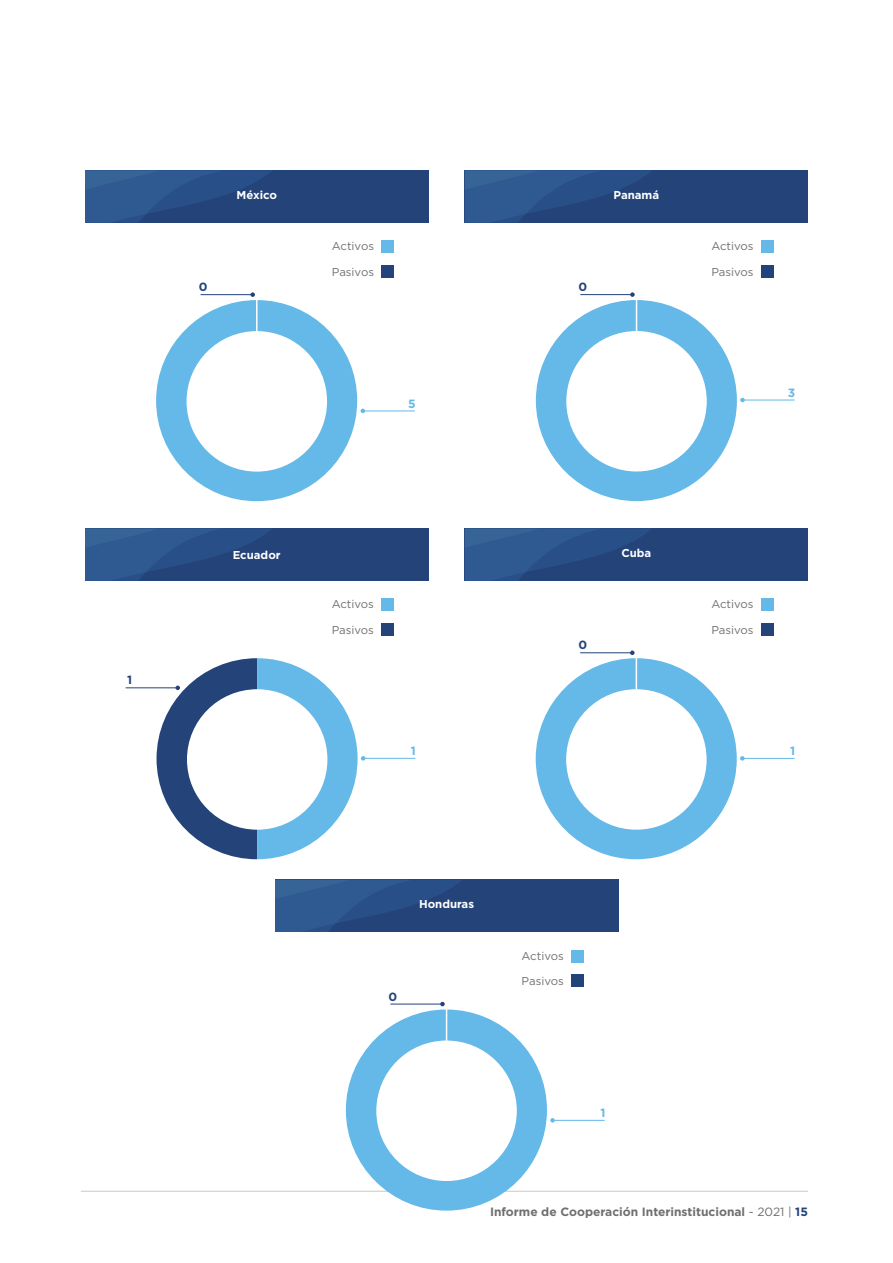
<style>
.page{position:relative;width:893px;height:1263px;background:#fff}
.page>*{position:absolute;margin:0;border:0;box-sizing:border-box;transform-origin:0 0}
.t1{font:700 12px "Gotham";color:#706f6f}
.t2{font:700 12px "Gotham";color:#234379}
.t3{font:700 12px "Gotham";color:#64b9e8}
.t4{font:11.4px "Gotham";color:#70706f}
.t5{font:700 11.4px "Gotham";color:#fff}
.s1{font-weight:400}
.s2{color:#234379}
</style>
<div class="page">
<hr style="left:81px;top:1191px;width:727px;height:1px;background:#c8c8c8">
<div style="left:85px;top:170px;width:343px;height:53px;background:#234379"></div>
<div style="left:156px;top:300px;width:201px;height:201px;background:#64b9e8;border-radius:101px"></div>
<hr style="left:363px;top:411px;width:52px;height:1px;background:#64b9e8">
<svg style="left:361px;top:409px;width:4px;height:4px"></svg>
<hr style="left:201px;top:294px;width:52px;height:1px;background:#234379">
<svg style="left:250px;top:292px;width:5px;height:5px"></svg>
<div style="left:187px;top:331px;width:140px;height:141px;background:#fff;border-radius:50%"></div>
<div style="left:382px;top:241px;width:12px;height:12px;background:#64b9e8"></div>
<div style="left:382px;top:265px;width:12px;height:13px;background:#234379"></div>
<hr style="left:256px;top:297px;width:2px;height:44px;background:#fff">
<svg style="left:85px;top:170px;width:186px;height:53px"></svg>
<div style="left:465px;top:170px;width:343px;height:53px;background:#234379"></div>
<div style="left:536px;top:300px;width:201px;height:201px;background:#64b9e8;border-radius:101px"></div>
<hr style="left:742px;top:400px;width:53px;height:1px;background:#64b9e8">
<svg style="left:740px;top:398px;width:5px;height:4px"></svg>
<hr style="left:580px;top:294px;width:53px;height:1px;background:#234379">
<svg style="left:630px;top:292px;width:5px;height:5px"></svg>
<div style="left:566px;top:331px;width:141px;height:140px;background:#fff;border-radius:50%"></div>
<div style="left:761px;top:241px;width:12px;height:12px;background:#64b9e8"></div>
<div style="left:761px;top:265px;width:12px;height:13px;background:#234379"></div>
<hr style="left:636px;top:297px;width:1px;height:44px;background:#fff">
<svg style="left:465px;top:170px;width:186px;height:53px"></svg>
<div style="left:85px;top:528px;width:343px;height:53px;background:#234379"></div>
<hr style="left:363px;top:758px;width:52px;height:1px;background:#64b9e8">
<hr style="left:126px;top:687px;width:52px;height:1px;background:#234379">
<svg style="left:157px;top:658px;width:208px;height:201px"></svg>
<div style="left:187px;top:689px;width:140px;height:141px;background:#fff;border-radius:50%"></div>
<div style="left:381px;top:599px;width:13px;height:12px;background:#64b9e8"></div>
<div style="left:381px;top:624px;width:13px;height:12px;background:#234379"></div>
<svg style="left:85px;top:528px;width:186px;height:53px"></svg>
<div style="left:465px;top:528px;width:343px;height:53px;background:#234379"></div>
<div style="left:536px;top:658px;width:201px;height:201px;background:#64b9e8;border-radius:101px"></div>
<hr style="left:742px;top:758px;width:52px;height:1px;background:#64b9e8">
<svg style="left:740px;top:756px;width:5px;height:5px"></svg>
<hr style="left:580px;top:652px;width:52px;height:1px;background:#234379">
<svg style="left:630px;top:650px;width:5px;height:5px"></svg>
<div style="left:566px;top:689px;width:141px;height:141px;background:#fff;border-radius:50%"></div>
<div style="left:761px;top:599px;width:12px;height:12px;background:#64b9e8"></div>
<div style="left:761px;top:624px;width:12px;height:12px;background:#234379"></div>
<hr style="left:636px;top:655px;width:1px;height:44px;background:#fff">
<svg style="left:465px;top:528px;width:186px;height:53px"></svg>
<div style="left:275px;top:879px;width:343px;height:53px;background:#234379"></div>
<div style="left:346px;top:1009px;width:201px;height:201px;background:#64b9e8;border-radius:101px"></div>
<hr style="left:552px;top:1120px;width:53px;height:1px;background:#64b9e8">
<svg style="left:550px;top:1118px;width:5px;height:4px"></svg>
<hr style="left:390px;top:1004px;width:53px;height:1px;background:#234379">
<svg style="left:440px;top:1002px;width:5px;height:4px"></svg>
<div style="left:376px;top:1040px;width:141px;height:141px;background:#fff;border-radius:50%"></div>
<div style="left:571px;top:950px;width:12px;height:12px;background:#64b9e8"></div>
<div style="left:571px;top:975px;width:12px;height:12px;background:#234379"></div>
<hr style="left:446px;top:1006px;width:1px;height:44px;background:#fff">
<svg style="left:275px;top:880px;width:186px;height:52px"></svg>
<p class="t2" style="left:127px;top:672px;width:7px">1</p>
<p class="t5" style="left:236px;top:187px;width:42px">México</p>
<p class="t2" style="left:199px;top:279px;width:10px">0</p>
<p class="t4" style="left:332px;top:239px;width:44px">Activos</p>
<p class="t4" style="left:332px;top:264px;width:44px">Pasivos</p>
<p class="t3" style="left:408px;top:395px;width:9px">5</p>
<p class="t5" style="left:233px;top:548px;width:49px">Ecuador</p>
<p class="t4" style="left:332px;top:597px;width:44px">Activos</p>
<p class="t4" style="left:332px;top:623px;width:44px">Pasivos</p>
<p class="t3" style="left:411px;top:743px;width:7px">1</p>
<p class="t5" style="left:613px;top:187px;width:47px">Panamá</p>
<p class="t2" style="left:579px;top:279px;width:10px">0</p>
<p class="t4" style="left:711px;top:239px;width:44px">Activos</p>
<p class="t4" style="left:711px;top:264px;width:44px">Pasivos</p>
<p class="t3" style="left:788px;top:385px;width:9px">3</p>
<p class="t2" style="left:578px;top:637px;width:10px">0</p>
<p class="t5" style="left:621px;top:545px;width:31px">Cuba</p>
<p class="t4" style="left:711px;top:597px;width:44px">Activos</p>
<p class="t4" style="left:711px;top:623px;width:44px">Pasivos</p>
<p class="t3" style="left:790px;top:743px;width:7px">1</p>
<p class="t5" style="left:419px;top:896px;width:57px">Honduras</p>
<p class="t2" style="left:389px;top:988px;width:10px">0</p>
<p class="t4" style="left:522px;top:948px;width:44px">Activos</p>
<p class="t4" style="left:522px;top:974px;width:44px">Pasivos</p>
<p class="t3" style="left:600px;top:1105px;width:7px">1</p>
<p class="t1" style="left:490px;top:1203px;width:319px">Informe de Cooperación Interinstitucional <span class="s1">- 2021 |</span> <span class="s2">15</span></p>
</div>
